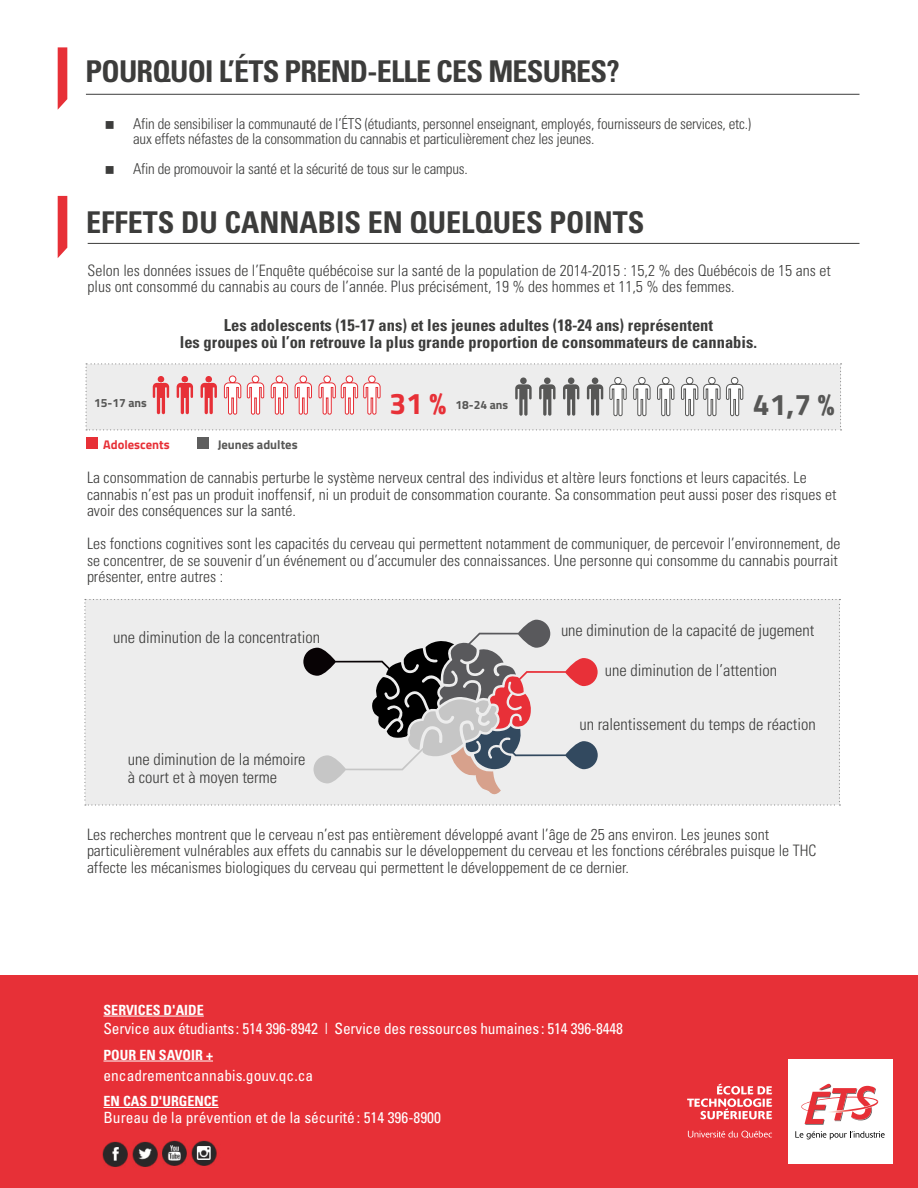
<style>
.page{position:relative;width:918px;height:1188px;background:#fff}
.page>*{position:absolute;margin:0;border:0;box-sizing:border-box;transform-origin:0 0}
.t1{font:700 condensed 30px "Univers";letter-spacing:-.025em;color:#3c3c3b}
.t2{font:700 condensed 30px "Univers";color:#3c3c3b}
.t3{font:700 30px "Titillium";color:#575756}
.t4{font:700 30px "Titillium";color:#e73037}
.t5{font:300 condensed 16.5px/18px "Univers";color:#3c3c3b}
.t6{font:700 condensed 16.5px/16.5px "Univers";color:#3c3c3b;text-align:center}
.t7{font:300 condensed 15.75px/16.5px "Univers";color:#3c3c3b}
.t8{font:condensed 15.45px "Univers";color:#fff}
.t9{font:300 condensed 15px/15px "Univers";letter-spacing:-.015em;color:#3c3c3b}
.t10{font:700 condensed 14.1px "Univers";color:#fff}
.t11{font:13.5px "Wingdings";color:#3c3c3b}
.t12{font:700 12.6px "Titillium";color:#575756}
.t13{font:700 12.6px "Titillium";color:#e73037}
.t14{font:700 12px "Titillium";color:#575756}
</style>
<div class="page">
<hr style="left:88px;top:243px;width:771px;height:1px;background:#3c3c3b">
<svg style="left:58px;top:196px;width:9px;height:62px"></svg>
<hr style="left:86px;top:94px;width:774px;height:1px;background:#3c3c3b">
<svg style="left:58px;top:47px;width:9px;height:63px"></svg>
<div style="left:0;top:975px;width:918px;height:213px;background:#e73037"></div>
<hr style="left:104px;top:1016px;width:100px;height:1px;background:#fff">
<hr style="left:104px;top:1061px;width:109px;height:1px;background:#fff">
<hr style="left:104px;top:1107px;width:115px;height:1px;background:#fff">
<svg style="left:86px;top:363px;width:756px;height:67px;background:#e7dedf"></svg>
<div style="left:197px;top:437px;width:12px;height:12px;background:#5e5e5e"></div>
<div style="left:86px;top:437px;width:12px;height:12px;background:#e73037"></div>
<img style="left:102px;top:1141px;width:56px;height:26px">
<img style="left:162px;top:1140px;width:55px;height:26px">
<svg style="left:84px;top:599px;width:756px;height:207px;background:#dfdcdd"></svg>
<div style="left:788px;top:1059px;width:104px;height:105px;background:#fff"></div>
<svg style="left:688px;top:1131px;width:84px;height:7px"></svg>
<svg style="left:687px;top:1083px;width:85px;height:36px"></svg>
<svg style="left:801px;top:1084px;width:77px;height:41px"></svg>
<svg style="left:795px;top:1131px;width:90px;height:9px"></svg>
<div style="left:518px;top:620px;width:32px;height:28px;background:#59595c;border-radius:14px"></div>
<h1 class="t1" style="left:86px;top:53px;width:536px">POURQUOI L’ÉTS PREND-ELLE CES MESURES?</h1>
<p class="t9" style="left:133px;top:116px;width:620px">Afin de sensibiliser la communauté de l’ÉTS (étudiants, personnel enseignant, employés, fournisseurs de services, etc.) aux effets néfastes de la consommation du cannabis et particulièrement chez les jeunes.</p>
<p class="t9" style="left:133px;top:161px;width:336px">Afin de promouvoir la santé et la sécurité de tous sur le campus.</p>
<p class="t11" style="left:115px;top:132px;width:12px;rotate:-180deg">■</p>
<p class="t11" style="left:115px;top:177px;width:12px;rotate:-180deg">■</p>
<h1 class="t2" style="left:86px;top:204px;width:560px">EFFETS DU CANNABIS EN QUELQUES POINTS</h1>
<p class="t7" style="left:88px;top:262px;width:745px">Selon les données issues de l’Enquête québécoise sur la santé de la population de 2014-2015 : 15,2 % des Québécois de 15 ans et plus ont consommé du cannabis au cours de l’année. Plus précisément, 19 % des hommes et 11,5 % des femmes.</p>
<p class="t6" style="left:180px;top:317px;width:579px">Les adolescents (15-17 ans) et les jeunes adultes (18-24 ans) représentent<br>les groupes où l’on retrouve la plus grande proportion de consommateurs de cannabis.</p>
<p class="t14" style="left:94px;top:394px;width:54px">15-17 ans</p>
<h1 class="t4" style="left:389px;top:381px;width:58px">31%</h1>
<p class="t14" style="left:455px;top:395px;width:54px">18-24 ans</p>
<h1 class="t3" style="left:753px;top:382px;width:83px">41,7 %</h1>
<p class="t13" style="left:103px;top:435px;width:68px">Adolescents</p>
<p class="t12" style="left:218px;top:435px;width:81px">Jeunes adultes</p>
<p class="t7" style="left:87px;top:470px;width:751px">La consommation de cannabis perturbe le système nerveux central des individus et altère leurs fonctions et leurs capacités. Le cannabis n’est pas un produit inoffensif, ni un produit de consommation courante. Sa consommation peut aussi poser des risques et avoir des conséquences sur la santé.</p>
<p class="t7" style="left:87px;top:536px;width:755px">Les fonctions cognitives sont les capacités du cerveau qui permettent notamment de communiquer, de percevoir l’environnement, de se concentrer, de se souvenir d’un événement ou d’accumuler des connaissances. Une personne qui consomme du cannabis pourrait présenter, entre autres :</p>
<p class="t5" style="left:113px;top:628px;width:209px">une diminution de la concentration</p>
<p class="t5" style="left:561px;top:621px;width:255px">une diminution de la capacité de jugement</p>
<p class="t5" style="left:605px;top:661px;width:174px">une diminution de l’attention</p>
<p class="t5" style="left:128px;top:750px;width:179px">une diminution de la mémoire à court et à moyen terme</p>
<p class="t5" style="left:579px;top:715px;width:238px">un ralentissement du temps de réaction</p>
<p class="t7" style="left:87px;top:826px;width:731px">Les recherches montrent que le cerveau n’est pas entièrement développé avant l’âge de 25 ans environ. Les jeunes sont particulièrement vulnérables aux effets du cannabis sur le développement du cerveau et les fonctions cérébrales puisque le THC affecte les mécanismes biologiques du cerveau qui permettent le développement de ce dernier.</p>
<p class="t10" style="left:104px;top:1001px;width:102px">SERVICES D'AIDE</p>
<p class="t8" style="left:104px;top:1019px;width:521px">Service aux étudiants: 514 396-8942 | Service des ressources humaines: 514 396-8448</p>
<p class="t10" style="left:104px;top:1046px;width:111px">POUR EN SAVOIR +</p>
<p class="t8" style="left:104px;top:1066px;width:211px">encadrementcannabis.gouv.qc.ca</p>
<p class="t10" style="left:104px;top:1092px;width:117px">EN CAS D'URGENCE</p>
<p class="t8" style="left:104px;top:1108px;width:339px">Bureau de la prévention et de la sécurité: 514 396-8900</p>
</div>
